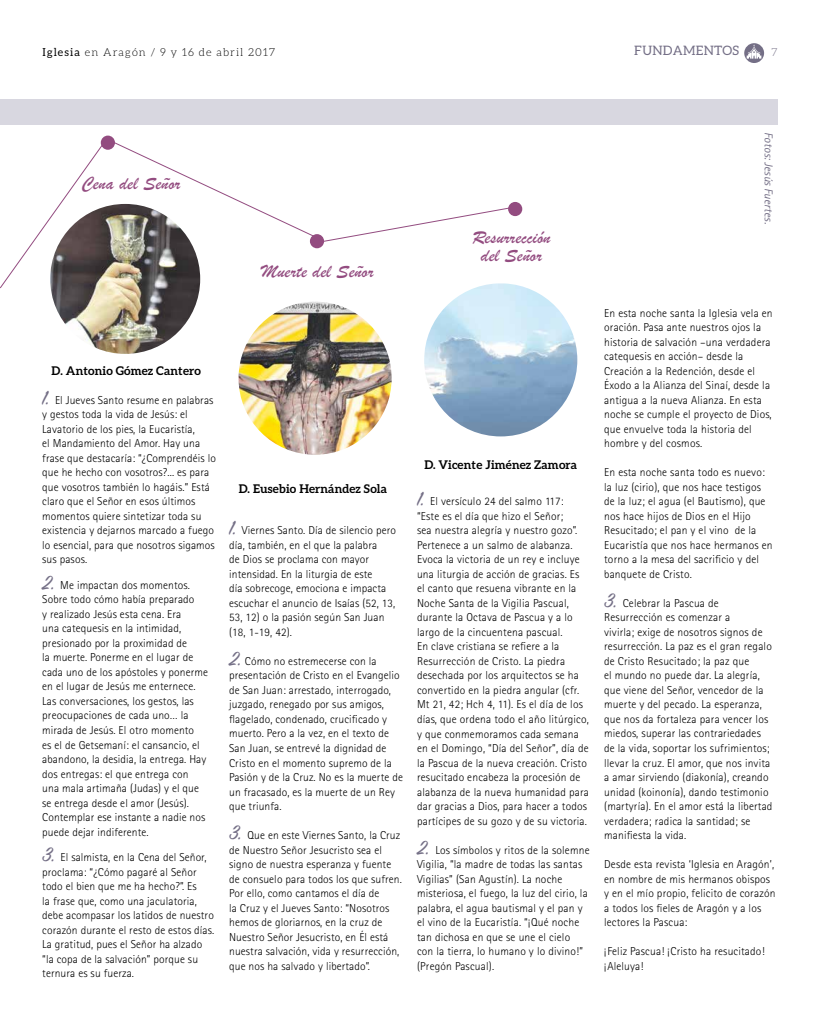
<style>
.page{position:relative;width:820px;height:1021px;background:#fff}
.page>*{position:absolute;margin:0;border:0;box-sizing:border-box;transform-origin:0 0}
.t1{font:19px/18px "Brush Script";letter-spacing:.01em;color:#934c80;text-align:center}
.t2{font:13px "Aleo";letter-spacing:.025em;color:#746f86}
.t3{font:700 12px "Aleo";letter-spacing:.01em;color:#000}
.t4{font:300 11.5px/14.5px "Rotis Sans Serif";letter-spacing:.015em;color:#000}
.t5{font:italic 11.5px "Rotis Sans Serif";color:#746f86}
.t6{font:300 11px "Aleo";letter-spacing:.1em;color:#000}
.t7{font:300 11px "Aleo";color:#746f86}
.s1{font-weight:400}
.s2{font-family:"Sign Painter House Script";font-weight:400;font-size:22px;color:#746f86}
</style>
<div class="page">
<div style="left:0;top:99px;width:777px;height:25px;background:#d8d7e0"></div>
<img style="left:50px;top:204px;width:150px;height:150px;border-radius:75px">
<div style="left:101px;top:136px;width:14px;height:14px;background:#934c80;border-radius:50%"></div>
<div style="left:508px;top:202px;width:14px;height:14px;background:#934c80;border-radius:50%"></div>
<img style="left:424px;top:283px;width:153px;height:153px;border-radius:76px">
<img style="left:238px;top:301px;width:153px;height:153px;border-radius:76px">
<svg style="left:0;top:139px;width:513px;height:150px"></svg>
<svg style="left:744px;top:43px;width:19px;height:20px"></svg>
<p class="t6" style="left:43px;top:46px;width:234px"><span class="s1">Iglesia</span> en Aragón / 9 y 16 de abril 2017</p>
<p class="t2" style="left:634px;top:44px;width:106px">FUNDAMENTOS</p>
<p class="t7" style="left:771px;top:46px;width:8px">7</p>
<h1 class="t1" style="left:81px;top:174px;width:100px">Cena del Señor</h1>
<h1 class="t1" style="left:261px;top:261px;width:114px">Muerte del Señor</h1>
<h1 class="t1" style="left:472px;top:228px;width:80px">Resurrección del Señor</h1>
<p class="t3" style="left:52px;top:363px;width:151px">D. Antonio Gómez Cantero</p>
<p class="t4" style="left:42px;top:392px;width:175px"><span class="s2">1.</span> El Jueves Santo resume en palabras y gestos toda la vida de Jesús: el Lavatorio de los pies, la Eucaristía,<br>el Mandamiento del Amor. Hay una frase que destacaría: “¿Comprendéis lo que he hecho con vosotros?... es para que vosotros también lo hagáis.” Está claro que el Señor en esos últimos momentos quiere sintetizar toda su existencia y dejarnos marcado a fuego lo esencial, para que nosotros sigamos sus pasos.</p>
<p class="t4" style="left:42px;top:577px;width:167px"><span class="s2">2.</span> Me impactan dos momentos.<br>Sobre todo cómo había preparado<br>y realizado Jesús esta cena. Era<br>una catequesis en la intimidad, presionado por la proximidad de<br>la muerte. Ponerme en el lugar de cada uno de los apóstoles y ponerme en el lugar de Jesús me enternece.<br>Las conversaciones, los gestos, las preocupaciones de cada uno… la mirada de Jesús. El otro momento<br>es el de Getsemaní: el cansancio, el abandono, la desidia, la entrega. Hay dos entregas: el que entrega con una mala artimaña (Judas) y el que se entrega desde el amor (Jesús).<br>Contemplar ese instante a nadie nos puede dejar indiferente.</p>
<p class="t4" style="left:42px;top:849px;width:173px"><span class="s2">3.</span> El salmista, en la Cena del Señor, proclama: “¿Cómo pagaré al Señor todo el bien que me ha hecho?”. Es<br>la frase que, como una jaculatoria, debe acompasar los latidos de nuestro corazón durante el resto de estos días.<br>La gratitud, pues el Señor ha alzado “la copa de la salvación” porque su ternura es su fuerza.</p>
<p class="t3" style="left:239px;top:481px;width:149px">D. Eusebio Hernández Sola</p>
<p class="t4" style="left:229px;top:523px;width:168px"><span class="s2">1.</span> Viernes Santo. Día de silencio pero día, también, en el que la palabra<br>de Dios se proclama con mayor intensidad. En la liturgia de este<br>día sobrecoge, emociona e impacta escuchar el anuncio de Isaías (52, 13,<br>53, 12) o la pasión según San Juan (18, 1-19, 42).</p>
<p class="t4" style="left:229px;top:653px;width:175px"><span class="s2">2.</span> Cómo no estremecerse con la presentación de Cristo en el Evangelio de San Juan: arrestado, interrogado, juzgado, renegado por sus amigos, flagelado, condenado, crucificado y muerto. Pero a la vez, en el texto de<br>San Juan, se entrevé la dignidad de<br>Cristo en el momento supremo de la<br>Pasión y de la Cruz. No es la muerte de un fracasado, es la muerte de un Rey que triunfa.</p>
<p class="t4" style="left:229px;top:827px;width:174px"><span class="s2">3.</span> Que en este Viernes Santo, la Cruz de Nuestro Señor Jesucristo sea el signo de nuestra esperanza y fuente de consuelo para todos los que sufren.<br>Por ello, como cantamos el día de<br>la Cruz y el Jueves Santo: “Nosotros hemos de gloriarnos, en la cruz de Nuestro Señor Jesucristo, en Él está nuestra salvación, vida y resurrección, que nos ha salvado y libertado”.</p>
<p class="t3" style="left:424px;top:458px;width:154px">D. Vicente Jiménez Zamora</p>
<p class="t4" style="left:417px;top:494px;width:173px"><span class="s2">1.</span> El versículo 24 del salmo 117:<br>“Este es el día que hizo el Señor;<br>sea nuestra alegría y nuestro gozo”.<br>Pertenece a un salmo de alabanza.<br>Evoca la victoria de un rey e incluye una liturgia de acción de gracias. Es el canto que resuena vibrante en la Noche Santa de la Vigilia Pascual, durante la Octava de Pascua y a lo largo de la cincuentena pascual.<br>En clave cristiana se refiere a la Resurrección de Cristo. La piedra desechada por los arquitectos se ha convertido en la piedra angular (cfr.<br>Mt 21, 42; Hch 4, 11). Es el día de los días, que ordena todo el año litúrgico, y que conmemoramos cada semana en el Domingo, “Día del Señor”, día de la Pascua de la nueva creación. Cristo resucitado encabeza la procesión de alabanza de la nueva humanidad para dar gracias a Dios, para hacer a todos partícipes de su gozo y de su victoria.</p>
<p class="t4" style="left:417px;top:842px;width:174px"><span class="s2">2.</span> Los símbolos y ritos de la solemne Vigilia, “la madre de todas las santas Vigilias” (San Agustín). La noche misteriosa, el fuego, la luz del cirio, la palabra, el agua bautismal y el pan y el vino de la Eucaristía. “¡Qué noche tan dichosa en que se une el cielo<br>con la tierra, lo humano y lo divino!” (Pregón Pascual).</p>
<p class="t5" style="left:775px;top:132px;width:93px;rotate:90deg">Fotos: Jesús Fuertes.</p>
<p class="t4" style="left:604px;top:305px;width:170px">En esta noche santa la Iglesia vela en oración. Pasa ante nuestros ojos la historia de salvación –una verdadera catequesis en acción– desde la Creación a la Redención, desde el Éxodo a la Alianza del Sinaí, desde la antigua a la nueva Alianza. En esta noche se cumple el proyecto de Dios, que envuelve toda la historia del hombre y del cosmos.</p>
<p class="t4" style="left:604px;top:465px;width:170px">En esta noche santa todo es nuevo: la luz (cirio), que nos hace testigos de la luz; el agua (el Bautismo), que nos hace hijos de Dios en el Hijo<br>Resucitado; el pan y el vino de la<br>Eucaristía que nos hace hermanos en torno a la mesa del sacrificio y del banquete de Cristo.</p>
<p class="t4" style="left:604px;top:595px;width:170px"><span class="s2">3.</span> Celebrar la Pascua de Resurrección es comenzar a<br>vivirla; exige de nosotros signos de resurrección. La paz es el gran regalo de Cristo Resucitado; la paz que<br>el mundo no puede dar. La alegría, que viene del Señor, vencedor de la muerte y del pecado. La esperanza, que nos da fortaleza para vencer los miedos, superar las contrariedades de la vida, soportar los sufrimientos; llevar la cruz. El amor, que nos invita a amar sirviendo (diakonía), creando unidad (koinonía), dando testimonio (martyría). En el amor está la libertad verdadera; radica la santidad; se manifiesta la vida.</p>
<p class="t4" style="left:604px;top:857px;width:173px">Desde esta revista ‘Iglesia en Aragón’, en nombre de mis hermanos obispos y en el mío propio, felicito de corazón a todos los fieles de Aragón y a los lectores la Pascua:</p>
<p class="t4" style="left:604px;top:944px;width:162px">¡Feliz Pascua! ¡Cristo ha resucitado! ¡Aleluya!</p>
</div>
